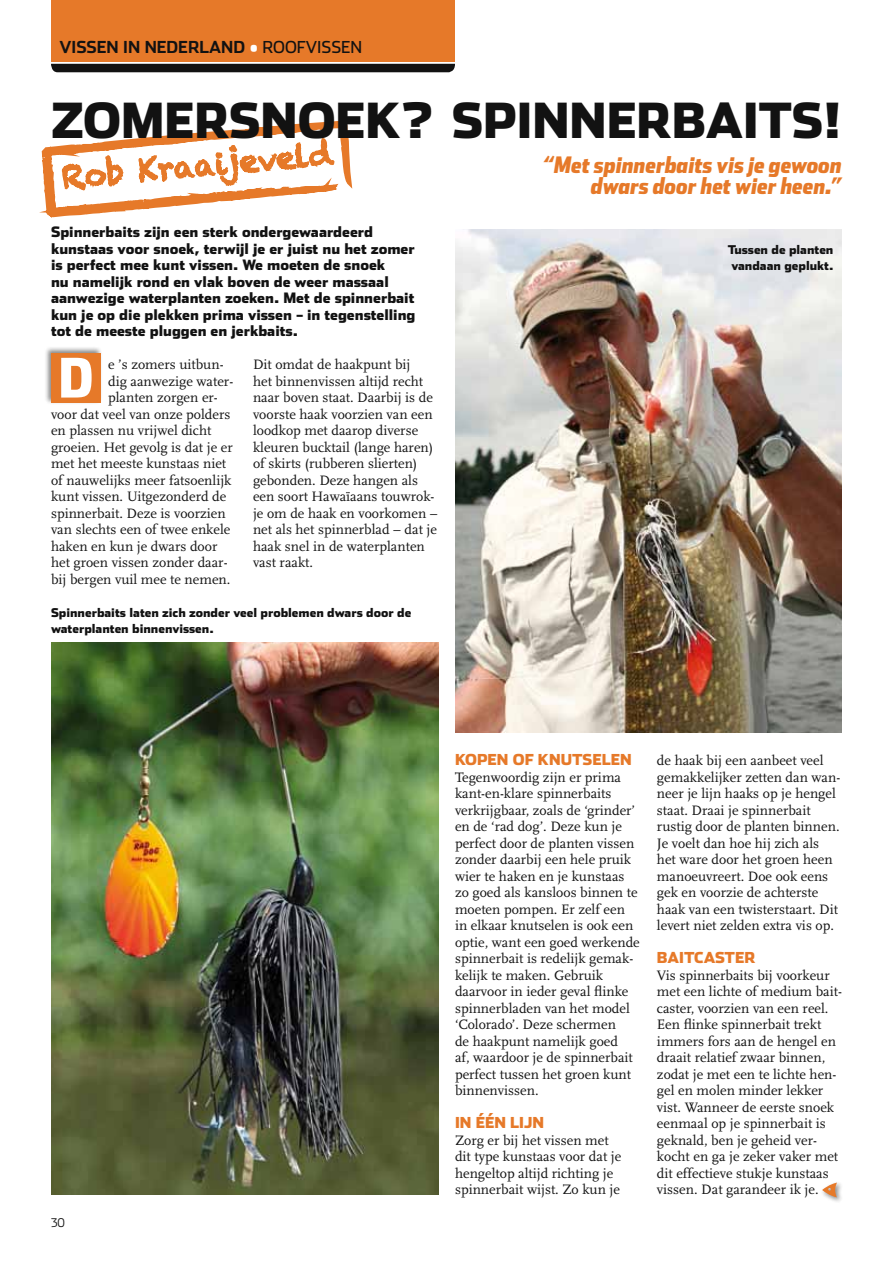
<style>
.page{position:relative;width:893px;height:1263px;background:#fff}
.page>*{position:absolute;margin:0;border:0;box-sizing:border-box;transform-origin:0 0}
.t1{font:900 54px "Stainless Cond";color:#fff}
.t2{font:900 48px "Stainless";color:#121212}
.t3{font:30px "Chalkduster";color:#e67929}
.t4{font:italic 900 22.5px/21px "Stainless Cond";color:#e67929;text-align:right}
.t5{font:700 16.5px "Stainless";color:#121212}
.t6{font:900 15px "Stainless";color:#e67929}
.t7{font:14.25px/16.5px "Scala";color:#121212}
.t8{font:900 14.25px/16.5px "Stainless";color:#121212}
.t9{font:900 12px/16.5px "Stainless";color:#121212}
.t10{font:300 12px "Stainless";color:#121212}
.s1{font-weight:900;color:#fff}
.s2{font-weight:400}
</style>
<div class="page">
<svg style="left:415px;top:64px;width:40px;height:8px"></svg>
<div style="left:51px;top:0;width:404px;height:62px;background:#e67929"></div>
<svg style="left:39px;top:63px;width:376px;height:155px"></svg>
<div style="left:44px;top:346px;width:59px;height:59px;background:#121212;opacity:.5"></div>
<div style="left:51px;top:353px;width:50px;height:49px;background:#e67929"></div>
<img style="left:455px;top:230px;width:387px;height:502px">
<img style="left:51px;top:642px;width:387px;height:552px">
<div style="left:819px;top:1180px;width:24px;height:23px;background:#121212;opacity:.5"></div>
<svg style="left:822px;top:1182px;width:15px;height:15px"></svg>
<p class="t5" style="left:60px;top:37px;width:304px">VISSEN IN NEDERLAND <span class="s1">•</span> <span class="s2">ROOFVISSEN</span></p>
<h2 class="t2" style="left:51px;top:90px;width:792px">ZOMERSNOEK? SPINNERBAITS!</h2>
<h3 class="t4" style="left:542px;top:154px;width:301px">“Met spinnerbaits vis je gewoon dwars door het wier heen.”</h3>
<p class="t8" style="left:51px;top:223px;width:366px">Spinnerbaits zijn een sterk ondergewaardeerd kunstaas voor snoek, terwijl je er juist nu het zomer is perfect mee kunt vissen. We moeten de snoek<br>nu namelijk rond en vlak boven de weer massaal aanwezige waterplanten zoeken. Met de spinnerbait kun je op die plekken prima vissen – in tegenstelling tot de meeste pluggen en jerkbaits.</p>
<p class="t7" style="left:253px;top:357px;width:186px">Dit omdat de haakpunt bij<br>het binnenvissen altijd recht naar boven staat. Daarbij is de voorste haak voorzien van een loodkop met daarop diverse kleuren bucktail (lange haren) of skirts (rubberen slierten) gebonden. Deze hangen als een soort Hawaïaans touwrok&shy;je om de haak en voorkomen – net als het spinnerblad – dat je haak snel in de waterplanten vast raakt.</p>
<h3 class="t3" style="left:60px;top:160px;width:273px;rotate:-5deg">Rob Kraaijeveld</h3>
<p class="t9" style="left:728px;top:241px;width:107px;text-align:center">Tussen de planten vandaan geplukt.</p>
<h1 class="t1" style="left:58px;top:345px;width:36px">D</h1>
<p class="t7" style="left:108px;top:357px;width:117px">e ’s zomers uitbun-</p>
<p class="t7" style="left:108px;top:373px;width:127px">dig aanwezige water-</p>
<p class="t7" style="left:108px;top:390px;width:111px">planten zorgen er-</p>
<p class="t7" style="left:51px;top:406px;width:181px">voor dat veel van onze polders</p>
<p class="t7" style="left:51px;top:423px;width:162px">en plassen nu vrijwel dicht</p>
<p class="t7" style="left:51px;top:439px;width:183px">groeien. Het gevolg is dat je er</p>
<p class="t7" style="left:51px;top:456px;width:177px">met het meeste kunstaas niet</p>
<p class="t7" style="left:51px;top:472px;width:182px">of nauwelijks meer fatsoenlijk</p>
<p class="t7" style="left:51px;top:489px;width:177px">kunt vissen. Uitgezonderd de</p>
<p class="t7" style="left:51px;top:505px;width:176px">spinnerbait. Deze is voorzien</p>
<p class="t7" style="left:51px;top:522px;width:181px">van slechts een of twee enkele</p>
<p class="t7" style="left:51px;top:538px;width:168px">haken en kun je dwars door</p>
<p class="t7" style="left:51px;top:555px;width:178px">het groen vissen zonder daar-</p>
<p class="t7" style="left:51px;top:571px;width:181px">bij bergen vuil mee te nemen.</p>
<p class="t9" style="left:51px;top:604px;width:362px">Spinnerbaits laten zich zonder veel problemen dwars door de waterplanten binnenvissen.</p>
<p class="t10" style="left:51px;top:1216px;width:15px">30</p>
<p class="t6" style="left:455px;top:750px;width:178px">KOPEN OF KNUTSELEN</p>
<p class="t7" style="left:455px;top:769px;width:186px">Tegenwoordig zijn er prima kant-en-klare spinnerbaits verkrijgbaar, zoals de ‘grinder’ en de ‘rad dog’. Deze kun je perfect door de planten vissen zonder daarbij een hele pruik wier te haken en je kunstaas zo goed als kansloos binnen te moeten pompen. Er zelf een in elkaar knutselen is ook een optie, want een goed werkende spinnerbait is redelijk gemak&shy;kelijk te maken. Gebruik daarvoor in ieder geval flinke spinnerbladen van het model ‘Colorado’. Deze schermen<br>de haakpunt namelijk goed<br>af, waardoor je de spinnerbait perfect tussen het groen kunt binnenvissen.</p>
<p class="t6" style="left:455px;top:1113px;width:65px">in één lijn</p>
<p class="t7" style="left:455px;top:1132px;width:168px">Zorg er bij het vissen met dit type kunstaas voor dat je hengeltop altijd richting je spinnerbait wijst. Zo kun je</p>
<p class="t7" style="left:657px;top:753px;width:185px">de haak bij een aanbeet veel gemakkelijker zetten dan wan&shy;neer je lijn haaks op je hengel staat. Draai je spinnerbait rustig door de planten binnen.<br>Je voelt dan hoe hij zich als het ware door het groen heen manoeuvreert. Doe ook eens gek en voorzie de achterste haak van een twisterstaart. Dit levert niet zelden extra vis op.</p>
<p class="t6" style="left:657px;top:948px;width:100px">BAITCASTER</p>
<p class="t7" style="left:657px;top:967px;width:186px">Vis spinnerbaits bij voorkeur met een lichte of medium bait&shy;caster, voorzien van een reel.<br>Een flinke spinnerbait trekt immers fors aan de hengel en draait relatief zwaar binnen, zodat je met een te lichte hen&shy;gel en molen minder lekker vist. Wanneer de eerste snoek eenmaal op je spinnerbait is geknald, ben je geheid ver&shy;kocht en ga je zeker vaker met dit effectieve stukje kunstaas vissen. Dat garandeer ik je.</p>
</div>
